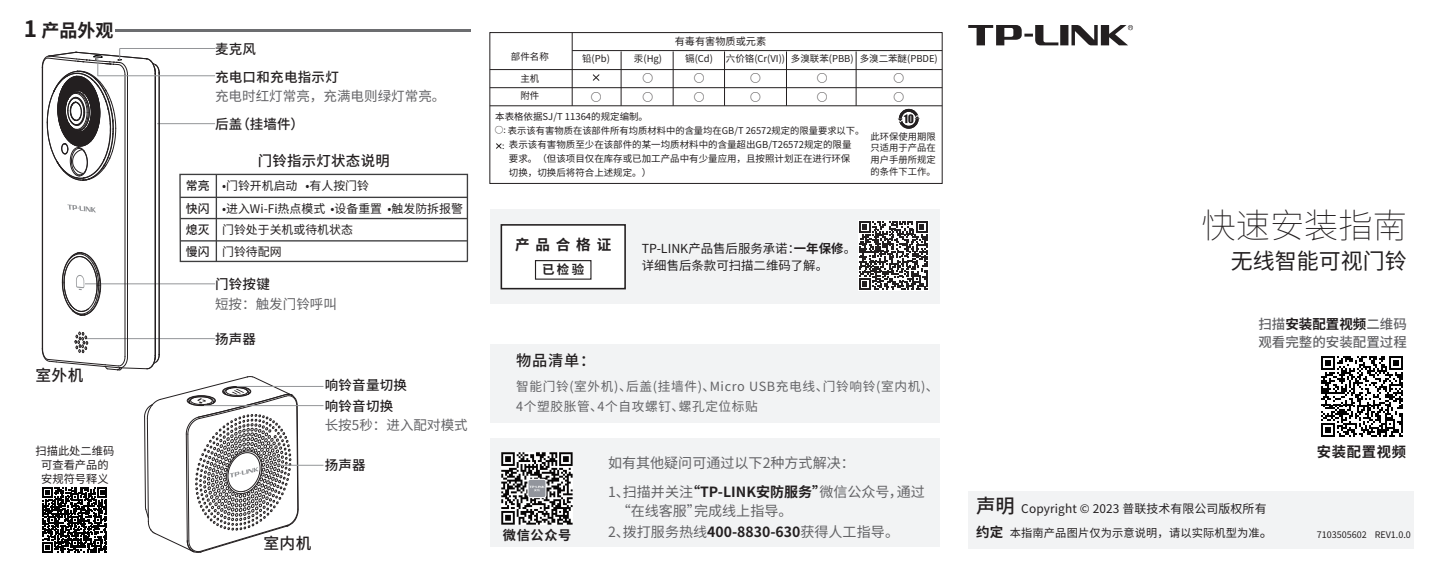
<style>
.page{position:relative;width:1436px;height:575px;background:#fff}
.page>*{position:absolute;margin:0;border:0;box-sizing:border-box;transform-origin:0 0}
.t1{font:200 34.2px "Source Han Sans CN";color:#231f20}
.t2{font:22.05px "Source Han Sans CN";color:#231f20}
.t3{font:700 18px "Source Han Sans CN";color:#231f20}
.t4{font:500 15.75px "Source Han Sans CN";letter-spacing:.02em;color:#231f20}
.t5{font:500 15.3px "Source Han Sans CN";color:#231f20}
.t6{font:700 14.62px "Source Han Sans CN";letter-spacing:.4em;color:#231f20}
.t7{font:500 14.4px "Source Han Sans CN";letter-spacing:.02em;color:#231f20}
.t8{font:700 14.4px "Source Han Sans CN";letter-spacing:.05em;color:#231f20}
.t9{font:13.95px/29px "Source Han Sans CN";color:#636366}
.t10{font:500 13.5px/20.9px "Source Han Sans CN";letter-spacing:.02em;color:#231f20}
.t11{font:13.5px "Source Han Sans CN";letter-spacing:.005em;color:#636366}
.t12{font:500 13.5px/18px "Source Han Sans CN";color:#636366}
.t13{font:700 13.28px "Source Han Sans CN";letter-spacing:.05em;color:#231f20}
.t14{font:12.6px/20.2px "Source Han Sans CN";letter-spacing:.05em;color:#636366}
.t15{font:12.38px/17.3px "Source Han Sans CN";color:#231f20}
.t16{font:700 12.38px "Source Han Sans CN";color:#231f20}
.t17{font:11.92px/21.8px "Source Han Sans CN";color:#231f20}
.t18{font:11.25px/13.5px "Source Han Sans CN";letter-spacing:.01em;color:#231f20;text-align:center}
.t19{font:10.8px "Source Han Sans CN";color:#231f20}
.t20{font:10.12px "Source Han Sans CN";color:#231f20}
.t21{font:9.45px/14px "Source Han Sans CN";color:#231f20}
.t22{font:9.22px/11.7px "Source Han Sans CN";color:#231f20;text-align:justify}
.t23{font:9px "Source Han Sans CN";color:#231f20}
.t24{font:8.55px "Source Han Sans CN";color:#231f20}
.s1{font-size:22.5px}
.s2{font-weight:500}
.s3{font-size:8.55px}
.s4{font-weight:700}
.s5{font-weight:700;color:#231f20}
.s6{font-weight:500;font-size:19.35px}
.s7{font-weight:700;font-size:13.5px}
.s8{font-size:13.72px}
</style>
<div class="page">
<hr style="left:116px;top:29px;width:355px;height:2px;background:#6c6d70">
<svg style="left:968px;top:25px;width:164px;height:20px"></svg>
<svg style="left:897px;top:109px;width:23px;height:19px"></svg>
<div style="left:489px;top:32px;width:453px;height:151px;border:1px solid #231f20"></div>
<hr style="left:490px;top:87px;width:452px;height:1px;background:#231f20">
<hr style="left:490px;top:105px;width:452px;height:1px;background:#231f20">
<hr style="left:490px;top:69px;width:452px;height:1px;background:#231f20">
<hr style="left:572px;top:50px;width:370px;height:1px;background:#231f20">
<hr style="left:571px;top:32px;width:1px;height:74px;background:#231f20">
<hr style="left:620px;top:51px;width:1px;height:55px;background:#231f20">
<hr style="left:672px;top:51px;width:1px;height:55px;background:#231f20">
<hr style="left:724px;top:51px;width:1px;height:55px;background:#231f20">
<hr style="left:786px;top:51px;width:1px;height:55px;background:#231f20">
<hr style="left:855px;top:51px;width:1px;height:55px;background:#231f20">
<svg style="left:496px;top:143px;width:6px;height:6px"></svg>
<svg style="left:592px;top:74px;width:7px;height:7px"></svg>
<div style="left:968px;top:491px;width:444px;height:57px;background:#f2f3f4"></div>
<div style="left:490px;top:344px;width:449px;height:78px;background:#f2f3f4"></div>
<hr style="left:85px;top:283px;width:130px;height:1px;background:#939598">
<hr style="left:157px;top:123px;width:58px;height:1px;background:#939598">
<hr style="left:204px;top:405px;width:119px;height:1px;background:#939598">
<hr style="left:237px;top:385px;width:86px;height:1px;background:#939598">
<hr style="left:277px;top:464px;width:46px;height:1px;background:#939598">
<div style="left:490px;top:438px;width:449px;height:108px;background:#f2f3f4"></div>
<img style="left:501px;top:452px;width:71px;height:71px">
<div style="left:490px;top:209px;width:449px;height:94px;background:#f2f3f4"></div>
<svg style="left:858px;top:220px;width:70px;height:70px"></svg>
<svg style="left:858px;top:221px;width:69px;height:68px"></svg>
<div style="left:500px;top:224px;width:125px;height:65px;background:#fff;border:2px solid #231f20"></div>
<div style="left:535px;top:260px;width:56px;height:19px;border:1px solid #231f20"></div>
<div style="left:179px;top:173px;width:289px;height:89px;border:1px solid #3e3e3f"></div>
<hr style="left:216px;top:174px;width:1px;height:87px;background:#3e3e3f">
<hr style="left:180px;top:196px;width:287px;height:2px;background:#3e3e3f">
<hr style="left:180px;top:218px;width:287px;height:1px;background:#3e3e3f">
<hr style="left:180px;top:240px;width:287px;height:1px;background:#3e3e3f">
<hr style="left:120px;top:48px;width:95px;height:1px;background:#939598">
<hr style="left:42px;top:67px;width:1px;height:281px;background:#231f20">
<hr style="left:125px;top:75px;width:1px;height:281px;background:#231f20">
<hr style="left:127px;top:75px;width:1px;height:281px;background:#231f20">
<hr style="left:155px;top:73px;width:1px;height:282px;background:#231f20">
<hr style="left:159px;top:73px;width:1px;height:281px;background:#231f20">
<svg style="left:42px;top:331px;width:257px;height:222px"></svg>
<svg style="left:62px;top:252px;width:39px;height:63px"></svg>
<svg style="left:67px;top:204px;width:29px;height:8px"></svg>
<hr style="left:98px;top:75px;width:117px;height:1px;background:#939598">
<svg style="left:42px;top:48px;width:118px;height:133px"></svg>
<svg style="left:1321px;top:356px;width:81px;height:81px"></svg>
<h3 class="t3" style="left:24px;top:20px;width:91px"><span class="s1">1</span> 产品外观</h3>
<h3 class="t4" style="left:36px;top:366px;width:49px">室外机</h3>
<p class="t18" style="left:36px;top:444px;width:80px">扫描此处二维码可查看产品的安规符号释义</p>
<h3 class="t10" style="left:215px;top:39px;width:43px">麦克风</h3>
<h3 class="t10" style="left:215px;top:67px;width:125px">充电口和充电指示灯</h3>
<h3 class="t11" style="left:215px;top:88px;width:232px">充电时红灯常亮，充满电则绿灯常亮。</h3>
<h3 class="t10" style="left:215px;top:114px;width:90px">后盖（挂墙件）</h3>
<h3 class="t7" style="left:258px;top:152px;width:134px">门铃指示灯状态说明</h3>
<p class="t17" style="left:186px;top:175px;width:278px"><span class="s2">常亮<br>快闪</span> •进入Wi-Fi热点模式 •设备重置 •触发防拆报警<span class="s2">熄灭</span> 门铃处于关机或待机状态</p>
<p class="t17" style="left:222px;top:175px;width:148px">•门铃开机启动 •有人按门铃</p>
<p class="t17" style="left:186px;top:240px;width:97px"><span class="s2">慢闪</span> 门铃待配网</p>
<h3 class="t10" style="left:215px;top:273px;width:56px">门铃按键</h3>
<h3 class="t11" style="left:215px;top:295px;width:123px">短按：触发门铃呼叫</h3>
<h3 class="t10" style="left:215px;top:328px;width:43px">扬声器</h3>
<h3 class="t10" style="left:325px;top:375px;width:84px">响铃音量切换响铃音切换</h3>
<h3 class="t11" style="left:325px;top:417px;width:144px">长按5秒：进入配对模式</h3>
<h3 class="t10" style="left:325px;top:454px;width:43px">扬声器</h3>
<h3 class="t4" style="left:263px;top:533px;width:49px">室内机</h3>
<p class="t20" style="left:674px;top:36px;width:93px">有毒有害物质或元素</p>
<p class="t21" style="left:511px;top:50px;width:39px">部件名称</p>
<p class="t21" style="left:520px;top:70px;width:20px;line-height:17.1px">主机附件</p>
<p class="t21" style="left:582px;top:51px;width:29px">铅(Pb)</p>
<p class="t21" style="left:634px;top:52px;width:30px">汞(Hg)</p>
<p class="t21" style="left:685px;top:52px;width:29px">镉(Cd)</p>
<p class="t21" style="left:725px;top:52px;width:61px">六价铬(Cr(VI))</p>
<p class="t21" style="left:859px;top:52px;width:80px">多溴二苯醚(PBDE)</p>
<p class="t21" style="left:790px;top:52px;width:64px">多溴联苯(PBB)</p>
<p class="t19" style="left:642px;top:71px;width:12px">○</p>
<p class="t19" style="left:693px;top:71px;width:12px">○</p>
<p class="t19" style="left:750px;top:71px;width:12px">○</p>
<p class="t19" style="left:816px;top:71px;width:12px">○</p>
<p class="t19" style="left:893px;top:71px;width:12px">○</p>
<p class="t19" style="left:642px;top:90px;width:12px">○</p>
<p class="t19" style="left:693px;top:90px;width:12px">○</p>
<p class="t19" style="left:750px;top:90px;width:12px">○</p>
<p class="t19" style="left:816px;top:90px;width:12px">○</p>
<p class="t19" style="left:893px;top:90px;width:12px">○</p>
<p class="t22" style="left:495px;top:125px;width:371px"><span class="s3">○:</span> 表示该有害物质在该部件所有均质材料中的含量均在GB/T 26572规定的限量要求以下。</p>
<p class="t19" style="left:590px;top:90px;width:12px">○</p>
<p class="t21" style="left:495px;top:110px;width:154px">本表格依据SJ/T 11364的规定编制。</p>
<p class="t21" style="left:509px;top:138px;width:344px;text-align:justify">表示该有害物质至少在该部件的某一均质材料中的含量超出GB/T26572规定的限量要求。（但该项目仅在库存或已加工产品中有少量应用，且按照计划正在进行环保切换，切换后将符合上述规定。）</p>
<p class="t22" style="left:870px;top:130px;width:67px">此环保使用期限只适用于产品在用户手册所规定的条件下工作。</p>
<p class="t24" style="left:502px;top:141px;width:4px">:</p>
<h3 class="t6" style="left:515px;top:236px;width:98px">产品合格证</h3>
<h3 class="t16" style="left:542px;top:262px;width:44px">已检验</h3>
<h3 class="t5" style="left:516px;top:351px;width:81px">物品清单：</h3>
<h3 class="t15" style="left:641px;top:239px;width:216px">TP-LINK产品售后服务承诺：<span class="s4">一年保修</span>。详细售后条款可扫描二维码了解。</h3>
<h3 class="t14" style="left:516px;top:376px;width:424px">智能门铃(室外机)、后盖(挂墙件)、Micro USB充电线、门铃响铃(室内机)、<br>4个塑胶胀管、4个自攻螺钉、螺孔定位标贴</h3>
<h3 class="t9" style="left:608px;top:448px;width:318px">如有其他疑问可通过以下2种方式解决：<br>1、扫描并关注<span class="s5">“TP-LINK安防服务”</span>微信公众号，通过</h3>
<h3 class="t9" style="left:617px;top:496px;width:177px">“在线客服”完成线上指导。</h3>
<h3 class="t13" style="left:502px;top:527px;width:70px">微信公众号</h3>
<h3 class="t9" style="left:608px;top:517px;width:292px">2、拨打服务热线<span class="s5">400-8830-630</span>获得人工指导。</h3>
<h1 class="t1" style="left:1201px;top:205px;width:207px">快速安装指南</h1>
<h2 class="t2" style="left:1230px;top:248px;width:177px">无线智能可视门铃</h2>
<h3 class="t12" style="left:1258px;top:315px;width:150px">扫描<span class="s5">安装配置视频</span>二维码观看完整的安装配置过程</h3>
<h3 class="t8" style="left:1316px;top:443px;width:91px">安装配置视频</h3>
<p class="t17" style="left:975px;top:497px;width:292px"><span class="s6">声明</span> Copyright © 2023 普联技术有限公司版权所有</p>
<p class="t18" style="left:975px;top:526px;width:299px"><span class="s7">约定</span> 本指南产品图片仅为示意说明，请以实际机型为准<span class="s8">。</span></p>
<p class="t23" style="left:1316px;top:528px;width:96px">7103505602 REV1.0.0</p>
</div>
